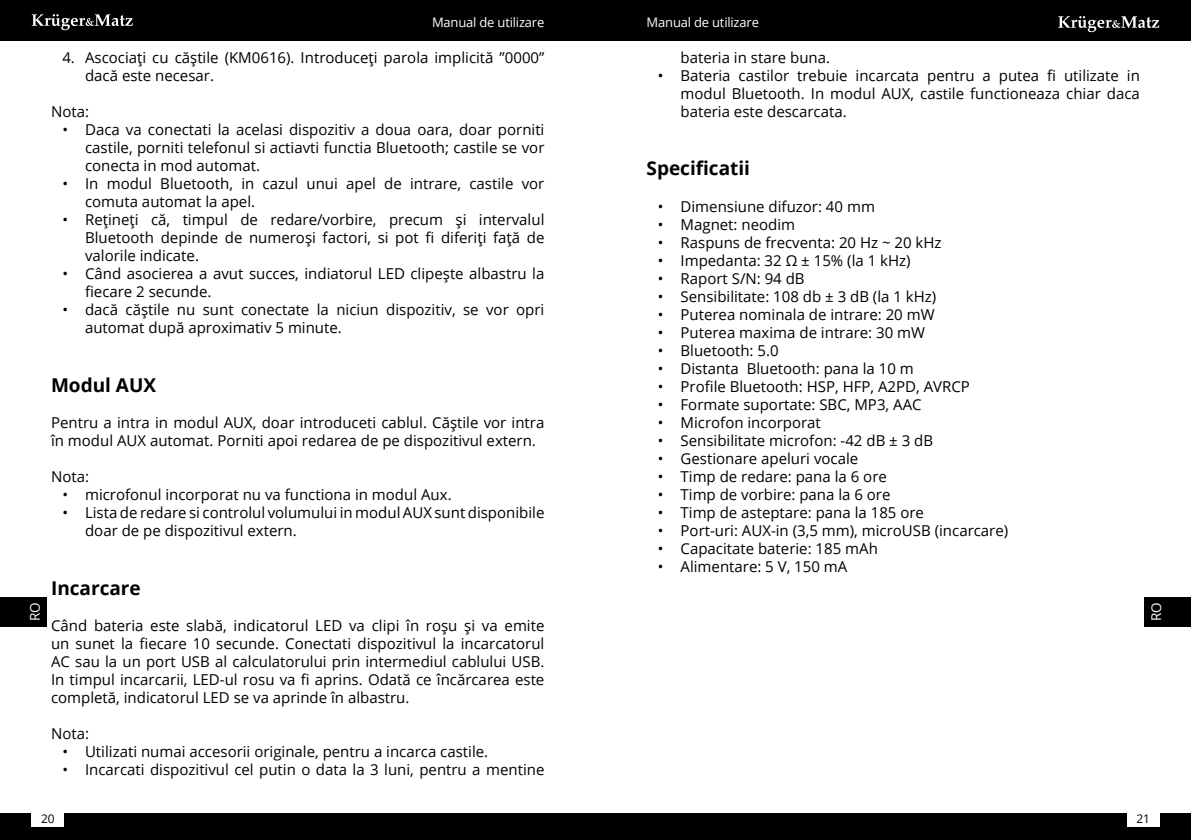
<style>
.page{position:relative;width:1191px;height:840px;background:#fff}
.page>*{position:absolute;margin:0;border:0;box-sizing:border-box;transform-origin:0 0}
.t1{font:700 19px "Open Sans";color:#000}
.t2{font:15px/18px "Open Sans";color:#000}
.t3{font:13.6px "Open Sans";color:#fff}
.t4{font:13px "Open Sans";letter-spacing:-.015em;color:#fff}
.t5{font:12px "Open Sans";color:#000}
</style>
<div class="page">
<div style="left:595px;top:813px;width:596px;height:26px;background:#000"></div>
<div style="left:0;top:813px;width:595px;height:26px;background:#000"></div>
<div style="left:595px;top:0;width:596px;height:40px;background:#000"></div>
<div style="left:0;top:0;width:595px;height:40px;background:#000"></div>
<svg style="left:32px;top:14px;width:101px;height:16px"></svg>
<div style="left:32px;top:809px;width:32px;height:17px;background:#fff"></div>
<div style="left:1127px;top:809px;width:32px;height:17px;background:#fff"></div>
<svg style="left:1058px;top:16px;width:101px;height:16px"></svg>
<div style="left:0;top:596px;width:47px;height:30px;background:#000"></div>
<div style="left:1144px;top:596px;width:47px;height:30px;background:#000"></div>
<p class="t4" style="left:432px;top:13px;width:114px">Manual de utilizare</p>
<p class="t4" style="left:646px;top:13px;width:114px">Manual de utilizare</p>
<p class="t2" style="left:85px;top:48px;width:461px;text-indent:-23px">4. Ascociați cu căștile (KM0616). Introduceți parola implicită ”0000” dacă este necesar.</p>
<p class="t2" style="left:51px;top:102px;width:39px">Nota:</p>
<p class="t2" style="left:85px;top:120px;width:461px;text-align:justify;text-indent:-23px">• Daca va conectati la acelasi dispozitiv a doua oara, doar porniti castile, porniti telefonul si actiavti functia Bluetooth; castile se vor conecta in mod automat.</p>
<p class="t2" style="left:85px;top:174px;width:461px;text-indent:-23px">• In modul Bluetooth, in cazul unui apel de intrare, castile vor comuta automat la apel.</p>
<p class="t2" style="left:85px;top:210px;width:461px;text-align:justify;text-indent:-23px">• Rețineți că, timpul de redare/vorbire, precum și intervalul Bluetooth depinde de numeroși factori, si pot fi diferiți față de valorile indicate.</p>
<p class="t2" style="left:85px;top:264px;width:461px;text-indent:-23px">• Când asocierea a avut succes, indiatorul LED clipește albastru la fiecare 2 secunde.</p>
<p class="t2" style="left:85px;top:300px;width:461px;text-indent:-23px">• dacă căștile nu sunt conectate la niciun dispozitiv, se vor opri automat după aproximativ 5 minute.</p>
<p class="t1" style="left:51px;top:371px;width:107px">Modul AUX</p>
<p class="t2" style="left:51px;top:412px;width:495px">Pentru a intra in modul AUX, doar introduceti cablul. Căștile vor intra în modul AUX automat. Porniti apoi redarea de pe dispozitivul extern.</p>
<p class="t2" style="left:51px;top:466px;width:39px">Nota:</p>
<p class="t2" style="left:62px;top:484px;width:391px">• microfonul incorporat nu va functiona in modul Aux.</p>
<p class="t2" style="left:85px;top:502px;width:461px;text-indent:-23px">• Lista de redare si controlul volumului in modul AUX sunt disponibile doar de pe dispozitivul extern.</p>
<p class="t2" style="left:680px;top:48px;width:151px">bateria in stare buna.</p>
<p class="t2" style="left:680px;top:66px;width:461px;text-align:justify;text-indent:-23px">• Bateria castilor trebuie incarcata pentru a putea fi utilizate in modul Bluetooth. In modul AUX, castile functioneaza chiar daca bateria este descarcata.</p>
<p class="t1" style="left:646px;top:155px;width:105px">Specificatii</p>
<p class="t2" style="left:658px;top:196px;width:219px">• Dimensiune difuzor: 40 mm</p>
<p class="t2" style="left:658px;top:214px;width:139px">• Magnet: neodim</p>
<p class="t2" style="left:658px;top:232px;width:285px">• Raspuns de frecventa: 20 Hz ~ 20 kHz</p>
<p class="t2" style="left:658px;top:250px;width:254px">• Impedanta: 32 Ω ± 15% (la 1 kHz)</p>
<p class="t2" style="left:658px;top:268px;width:148px">• Raport S/N: 94 dB</p>
<p class="t2" style="left:658px;top:286px;width:280px">• Sensibilitate: 108 db ± 3 dB (la 1 kHz)</p>
<p class="t2" style="left:658px;top:304px;width:278px">• Puterea nominala de intrare: 20 mW</p>
<p class="t2" style="left:658px;top:322px;width:269px">• Puterea maxima de intrare: 30 mW</p>
<p class="t2" style="left:658px;top:340px;width:122px">• Bluetooth: 5.0</p>
<p class="t2" style="left:658px;top:358px;width:257px">• Distanta Bluetooth: pana la 10 m</p>
<p class="t2" style="left:658px;top:376px;width:313px">• Profile Bluetooth: HSP, HFP, A2PD, AVRCP</p>
<p class="t2" style="left:658px;top:394px;width:265px">• Formate suportate: SBC, MP3, AAC</p>
<p class="t2" style="left:658px;top:412px;width:164px">• Microfon incorporat</p>
<p class="t2" style="left:658px;top:430px;width:277px">• Sensibilitate microfon: -42 dB ± 3 dB</p>
<p class="t2" style="left:658px;top:448px;width:202px">• Gestionare apeluri vocale</p>
<p class="t2" style="left:658px;top:466px;width:230px">• Timp de redare: pana la 6 ore</p>
<p class="t2" style="left:658px;top:484px;width:234px">• Timp de vorbire: pana la 6 ore</p>
<p class="t2" style="left:658px;top:502px;width:268px">• Timp de asteptare: pana la 185 ore</p>
<p class="t2" style="left:658px;top:520px;width:352px">• Port-uri: AUX-in (3,5 mm), microUSB (incarcare)</p>
<p class="t2" style="left:658px;top:538px;width:221px">• Capacitate baterie: 185 mAh</p>
<p class="t2" style="left:658px;top:556px;width:191px">• Alimentare: 5 V, 150 mA</p>
<p class="t1" style="left:51px;top:574px;width:91px">Incarcare</p>
<p class="t2" style="left:51px;top:615px;width:495px;text-align:justify">Când bateria este slabă, indicatorul LED va clipi în roșu și va emite un sunet la fiecare 10 secunde. Conectati dispozitivul la incarcatorul AC sau la un port USB al calculatorului prin intermediul cablului USB.<br>In timpul incarcarii, LED-ul rosu va fi aprins. Odată ce încărcarea este completă, indicatorul LED se va aprinde în albastru.</p>
<p class="t2" style="left:51px;top:723px;width:39px">Nota:</p>
<p class="t2" style="left:62px;top:741px;width:427px">• Utilizati numai accesorii originale, pentru a incarca castile.</p>
<p class="t2" style="left:62px;top:759px;width:483px">• Incarcati dispozitivul cel putin o data la 3 luni, pentru a mentine</p>
<p class="t3" style="left:26px;top:620px;width:20px;rotate:-90deg">RO</p>
<p class="t3" style="left:1146px;top:620px;width:20px;rotate:-90deg">RO</p>
<p class="t5" style="left:41px;top:809px;width:15px">20</p>
<p class="t5" style="left:1136px;top:809px;width:15px">21</p>
</div>
